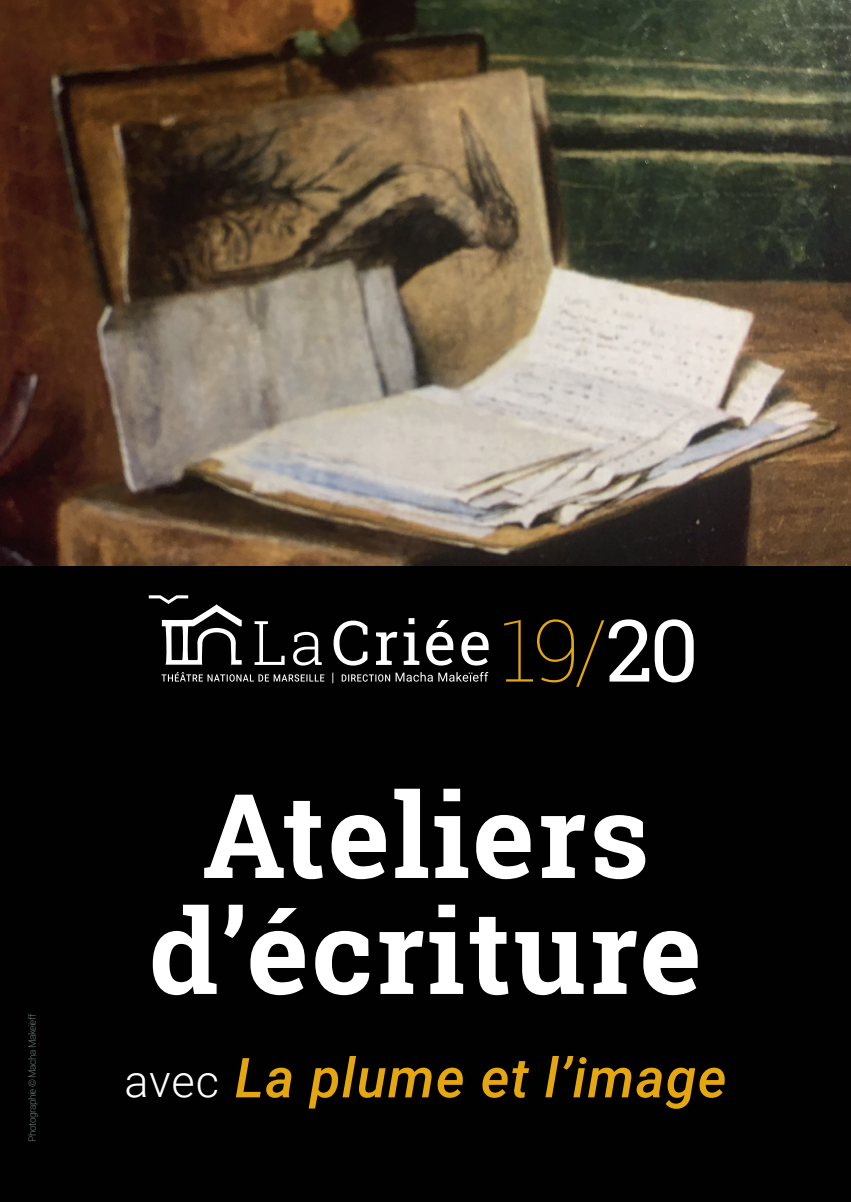
<style>
.page{position:relative;width:851px;height:1202px;background:#fff}
.page>*{position:absolute;margin:0;border:0;box-sizing:border-box;transform-origin:0 0}
.t1{font:700 117.2px/116px "Roboto Slab";letter-spacing:.02em;color:#fff;text-align:center}
.t2{font:italic 500 55.2px "Roboto";letter-spacing:.02em;color:#e5a710}
.t3{font:300 10px "Roboto";letter-spacing:-.05em;color:#6c7973}
.s1{font-weight:300;font-style:normal;font-size:45.2px;color:#fff}
</style>
<div class="page">
<img style="left:0;top:0;width:850px;height:567px">
<div style="left:0;top:567px;width:850px;height:635px;background:#010101"></div>
<svg style="left:161px;top:672px;width:327px;height:11px"></svg>
<svg style="left:149px;top:595px;width:93px;height:70px"></svg>
<svg style="left:254px;top:618px;width:234px;height:47px"></svg>
<svg style="left:504px;top:619px;width:189px;height:68px"></svg>
<p class="t3" style="left:25px;top:1141px;width:129px;rotate:-90deg">Photographie © Macha Makeïeff</p>
<h1 class="t1" style="left:149px;top:776px;width:554px">Ateliers d’écriture</h1>
<h2 class="t2" style="left:124px;top:1039px;width:603px"><span class="s1">avec</span> La plume et l’image</h2>
</div>
